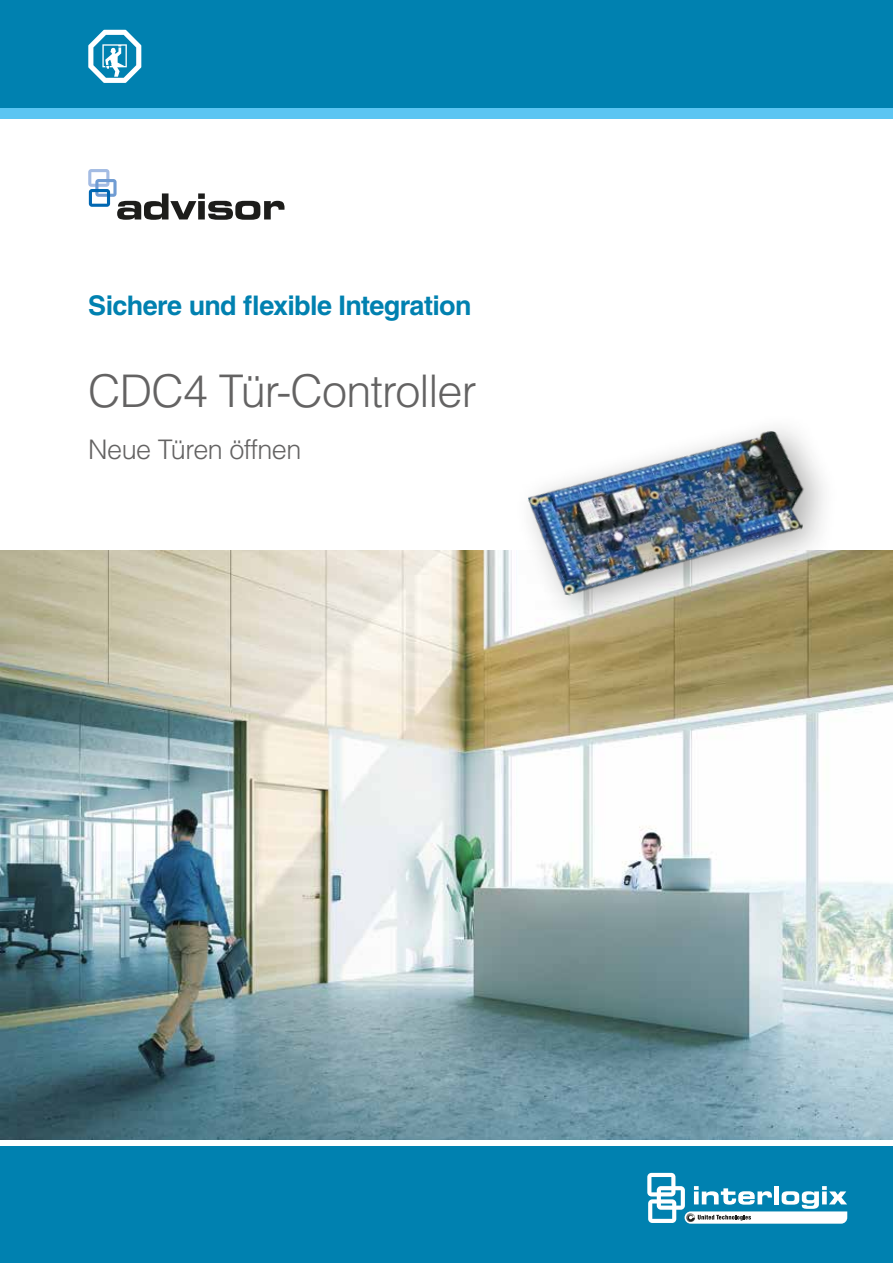
<style>
.page{position:relative;width:893px;height:1263px;background:#fff}
.page>*{position:absolute;margin:0;border:0;box-sizing:border-box;transform-origin:0 0}
.t1{font:300 45px "Helvetica LT Std";letter-spacing:-.02em;color:#646363}
.t2{font:700 27px "Helvetica LT Std";letter-spacing:-.025em;color:#0081b0}
.t3{font:300 27px "Helvetica LT Std";letter-spacing:-.02em;color:#646363}
</style>
<div class="page">
<div style="left:0;top:1146px;width:893px;height:117px;background:#0081b0"></div>
<svg style="left:647px;top:1173px;width:200px;height:51px"></svg>
<div style="left:0;top:0;width:893px;height:108px;background:#0081b0"></div>
<svg style="left:88px;top:30px;width:53px;height:53px"></svg>
<svg style="left:88px;top:169px;width:196px;height:51px"></svg>
<div style="left:0;top:108px;width:893px;height:11px;background:#5bc5f2"></div>
<img style="left:0;top:551px;width:893px;height:588px">
<div style="left:513px;top:411px;width:327px;height:216px;background:#1d1d1b;opacity:.35"></div>
<img style="left:511px;top:411px;width:309px;height:227px">
<p class="t2" style="left:88px;top:289px;width:385px">Sichere und flexible Integration</p>
<h1 class="t1" style="left:88px;top:362px;width:390px">CDC4 Tür-Controller</h1>
<p class="t3" style="left:88px;top:433px;width:215px">Neue Türen öffnen</p>
</div>
